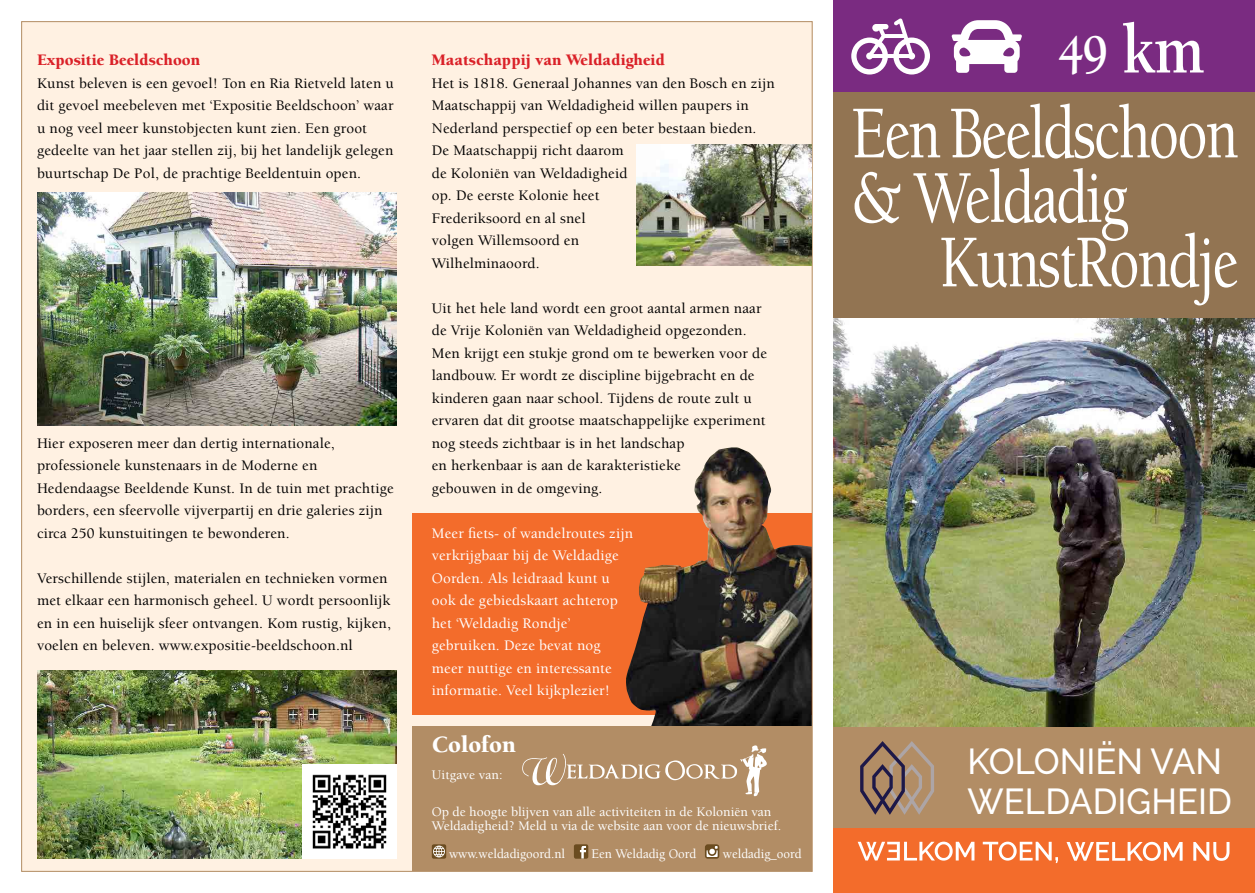
<style>
.page{position:relative;width:1255px;height:893px;background:#fff}
.page>*{position:absolute;margin:0;border:0;box-sizing:border-box;transform-origin:0 0}
.t1{font:500 76.5px/64.5px "Berkeley";letter-spacing:-.035em;color:#fff;scale:.77 1}
.t2{font:700 57px "Berkeley";color:#fff;scale:.85 1}
.t3{font:500 36px/40.5px "Raleway";color:#fff;scale:.96 1}
.t4{font:900 24px "Berkeley";color:#fff}
.t5{font:900 16.5px "Berkeley";color:#da2128}
.t6{font:500 15px/22.5px "Berkeley";letter-spacing:.01em;color:#000}
.t7{font:500 15px/22.5px "Berkeley";letter-spacing:.01em;color:#fff}
.t8{font:500 13.5px/13.5px "Berkeley";color:#fff}
.t9{font:500 13.5px "Berkeley";color:#fff;scale:.95 1}
.s1{font-size:72px}
</style>
<div class="page">
<div style="left:21px;top:21px;width:791px;height:851px;background:#fff1e2"></div>
<div style="left:833px;top:726px;width:421px;height:167px;background:#b28d65"></div>
<div style="left:412px;top:514px;width:399px;height:201px;background:#f36c2b"></div>
<img style="left:626px;top:447px;width:185px;height:279px">
<div style="left:833px;top:92px;width:421px;height:226px;background:#927452"></div>
<img style="left:833px;top:318px;width:421px;height:408px">
<div style="left:833px;top:0;width:421px;height:92px;background:#7a2b81"></div>
<div style="left:833px;top:828px;width:421px;height:65px;background:#f36c2b"></div>
<svg style="left:857px;top:842px;width:200px;height:21px"></svg>
<svg style="left:1066px;top:842px;width:163px;height:19px"></svg>
<img style="left:636px;top:144px;width:175px;height:121px">
<img style="left:37px;top:193px;width:359px;height:232px">
<img style="left:37px;top:670px;width:359px;height:188px">
<div style="left:412px;top:726px;width:399px;height:145px;background:#b28d65"></div>
<img style="left:303px;top:764px;width:93px;height:94px">
<svg style="left:851px;top:18px;width:79px;height:57px"></svg>
<svg style="left:951px;top:20px;width:71px;height:53px"></svg>
<svg style="left:522px;top:745px;width:244px;height:51px"></svg>
<svg style="left:432px;top:844px;width:14px;height:15px"></svg>
<svg style="left:433px;top:846px;width:12px;height:11px"></svg>
<div style="left:574px;top:844px;width:14px;height:15px;background:#6b4c20;border-radius:2px"></div>
<svg style="left:579px;top:846px;width:7px;height:13px"></svg>
<svg style="left:705px;top:844px;width:14px;height:15px"></svg>
<svg style="left:860px;top:741px;width:74px;height:74px"></svg>
<p class="t5" style="left:37px;top:51px;width:165px">Expositie Beeldschoon</p>
<p class="t6" style="left:37px;top:72px;width:358px">Kunst beleven is een gevoel! Ton en Ria Rietveld laten u dit gevoel meebeleven met ‘Expositie Beeldschoon’ waar u nog veel meer kunstobjecten kunt zien. Een groot gedeelte van het jaar stellen zij, bij het landelijk gelegen buurtschap De Pol, de prachtige Beeldentuin open.</p>
<p class="t6" style="left:37px;top:432px;width:358px">Hier exposeren meer dan dertig internationale, professionele kunstenaars in de Moderne en Hedendaagse Beeldende Kunst. In de tuin met prachtige borders, een sfeervolle vijverpartij en drie galeries zijn circa 250 kunstuitingen te bewonderen.</p>
<p class="t6" style="left:37px;top:567px;width:355px">Verschillende stijlen, materialen en technieken vormen met elkaar een harmonisch geheel. U wordt persoonlijk en in een huiselijk sfeer ontvangen. Kom rustig, kijken, voelen en beleven. www.expositie-beeldschoon.nl</p>
<p class="t5" style="left:432px;top:51px;width:235px">Maatschappij van Weldadigheid</p>
<p class="t6" style="left:432px;top:72px;width:344px">Het is 1818. Generaal Johannes van den Bosch en zijn Maatschappij van Weldadigheid willen paupers in Nederland perspectief op een beter bestaan bieden.<br>De Maatschappij richt daarom<br>de Koloniën van Weldadigheid<br>op. De eerste Kolonie heet<br>Frederiksoord en al snel<br>volgen Willemsoord en<br>Wilhelminaoord.</p>
<p class="t6" style="left:432px;top:297px;width:337px">Uit het hele land wordt een groot aantal armen naar de Vrije Koloniën van Weldadigheid opgezonden.<br>Men krijgt een stukje grond om te bewerken voor de landbouw. Er wordt ze discipline bijgebracht en de kinderen gaan naar school. Tijdens de route zult u ervaren dat dit grootse maatschappelijke experiment nog steeds zichtbaar is in het landschap<br>en herkenbaar is aan de karakteristieke<br>gebouwen in de omgeving.</p>
<p class="t7" style="left:432px;top:522px;width:203px">Meer fiets- of wandelroutes zijn verkrijgbaar bij de Weldadige<br>Oorden. Als leidraad kunt u ook de gebiedskaart achterop het ‘Weldadig Rondje’ gebruiken. Deze bevat nog meer nuttige en interessante informatie. Veel kijkplezier!</p>
<h3 class="t4" style="left:432px;top:732px;width:86px">Colofon</h3>
<p class="t8" style="left:432px;top:768px;width:72px">Uitgave van:</p>
<p class="t8" style="left:432px;top:806px;width:351px">Op de hoogte blijven van alle activiteiten in de Koloniën van<br>Weldadigheid? Meld u via de website aan voor de nieuwsbrief.</p>
<p class="t9" style="left:449px;top:847px;width:124px">www.weldadigoord.nl</p>
<p class="t9" style="left:591px;top:847px;width:112px">Een Weldadig Oord</p>
<p class="t9" style="left:722px;top:847px;width:84px">weldadig_oord</p>
<h2 class="t2" style="left:1057px;top:24px;width:174px">49 <span class="s1">km</span></h2>
<h1 class="t1" style="left:851px;top:103px;width:504px">Een Beeldschoon &amp; Weldadig</h1>
<h1 class="t1" style="left:939px;top:232px;width:390px">KunstRondje</h1>
<h3 class="t3" style="left:967px;top:741px;width:277px">KOLONIËN VAN<br>WELDADIGHEID</h3>
</div>
